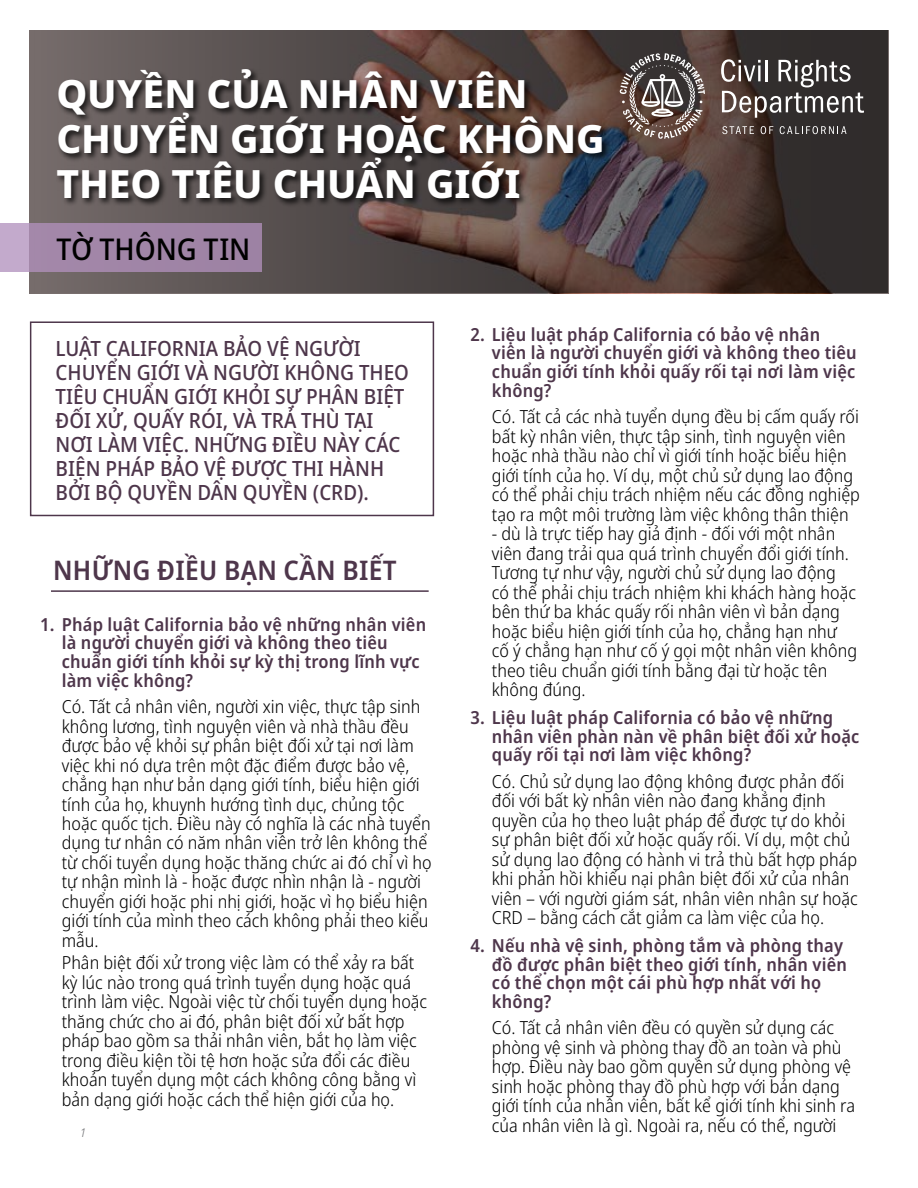
<style>
.page{position:relative;width:918px;height:1188px;background:#fff}
.page>*{position:absolute;margin:0;border:0;box-sizing:border-box;transform-origin:0 0}
.t1{font:800 39px/45px "Noto Sans";color:#fff}
.t2{font:500 semi-condensed 30px "Noto Sans";letter-spacing:-.005em;color:#000}
.t3{font:600 semi-condensed 27px "Noto Sans";letter-spacing:.01em;color:#4e364b}
.t4{font:500 semi-condensed 21px/24px "Noto Sans";color:#4e364b}
.t5{font:300 semi-condensed 18px/19.5px "Noto Sans";color:#000}
.t6{font:600 semi-condensed 18px/18.8px "Noto Sans";letter-spacing:.01em;color:#4e364b}
.t7{font:italic 300 semi-condensed 12px "Noto Sans";color:#696a6d}
</style>
<div class="page">
<svg style="left:30px;top:30px;width:858px;height:263px;background:#4e4341"></svg>
<svg style="left:0;top:223px;width:262px;height:49px;background:#a488aa"></svg>
<div style="left:30px;top:321px;width:404px;height:195px;border:2px solid #4e364b"></div>
<hr style="left:51px;top:590px;width:378px;height:2px;background:#4e364b">
<svg style="left:721px;top:59px;width:143px;height:59px;background:#615b5a"></svg>
<svg style="left:722px;top:126px;width:32px;height:8px"></svg>
<svg style="left:761px;top:126px;width:12px;height:8px"></svg>
<svg style="left:780px;top:126px;width:67px;height:8px"></svg>
<svg style="left:620px;top:53px;width:85px;height:86px;background:#70635f"></svg>
<div style="left:56px;top:68px;width:554px;height:139px;background:#000;opacity:.75"></div>
<h1 class="t1" style="left:56px;top:72px;width:550px">QUYỀN CỦA NHÂN VIÊN<br>CHUYỂN GIỚI HOẶC KHÔNG<br>THEO TIÊU CHUẨN GIỚI</h1>
<p class="t2" style="left:56px;top:228px;width:196px">TỜ THÔNG TIN</p>
<p class="t4" style="left:56px;top:337px;width:355px">LUẬT CALIFORNIA BẢO VỆ NGƯỜI<br>CHUYỂN GIỚI VÀ NGƯỜI KHÔNG THEO<br>TIÊU CHUẨN GIỚI KHỎI SỰ PHÂN BIỆT<br>ĐỐI XỬ, QUẤY RÓI, VÀ TRẢ THÙ TẠI<br>NƠI LÀM VIỆC. NHỮNG ĐIỀU NÀY CÁC<br>BIỆN PHÁP BẢO VỆ ĐƯỢC THI HÀNH<br>BỞI BỘ QUYỀN DÂN QUYỀN (CRD).</p>
<h2 class="t3" style="left:53px;top:551px;width:345px">NHỮNG ĐIỀU BẠN CẦN BIẾT</h2>
<p class="t6" style="left:62px;top:615px;width:366px;text-indent:-22px">1. Pháp luật California bảo vệ những nhân viên là người chuyển giới và không theo tiêu chuẩn giới tính khỏi sự kỳ thị trong lĩnh vực làm việc không?</p>
<p class="t5" style="left:62px;top:697px;width:371px">Có. Tất cả nhân viên, người xin việc, thực tập sinh không lương, tình nguyện viên và nhà thầu đều được bảo vệ khỏi sự phân biệt đối xử tại nơi làm việc khi nó dựa trên một đặc điểm được bảo vệ, chẳng hạn như bản dạng giới tính, biểu hiện giới tính của họ, khuynh hướng tình dục, chủng tộc hoặc quốc tịch. Điều này có nghĩa là các nhà tuyển dụng tư nhân có năm nhân viên trở lên không thể từ chối tuyển dụng hoặc thăng chức ai đó chỉ vì họ tự nhận mình là - hoặc được nhìn nhận là - người chuyển giới hoặc phi nhị giới, hoặc vì họ biểu hiện giới tính của mình theo cách không phải theo kiểu mẫu.</p>
<p class="t5" style="left:62px;top:954px;width:367px">Phân biệt đối xử trong việc làm có thể xảy ra bất kỳ lúc nào trong quá trình tuyển dụng hoặc quá trình làm việc. Ngoài việc từ chối tuyển dụng hoặc thăng chức cho ai đó, phân biệt đối xử bất hợp pháp bao gồm sa thải nhân viên, bắt họ làm việc trong điều kiện tồi tệ hơn hoặc sửa đổi các điều khoản tuyển dụng một cách không công bằng vì bản dạng giới hoặc cách thể hiện giới của họ.</p>
<p class="t7" style="left:80px;top:1125px;width:7px">1</p>
<p class="t6" style="left:492px;top:325px;width:366px;text-indent:-22px">2. Liệu luật pháp California có bảo vệ nhân viên là người chuyển giới và không theo tiêu chuẩn giới tính khỏi quấy rối tại nơi làm việc không?</p>
<p class="t5" style="left:492px;top:407px;width:370px">Có. Tất cả các nhà tuyển dụng đều bị cấm quấy rối bất kỳ nhân viên, thực tập sinh, tình nguyện viên hoặc nhà thầu nào chỉ vì giới tính hoặc biểu hiện giới tính của họ. Ví dụ, một chủ sử dụng lao động có thể phải chịu trách nhiệm nếu các đồng nghiệp tạo ra một môi trường làm việc không thân thiện</p>
<p class="t5" style="left:492px;top:524px;width:367px">- dù là trực tiếp hay giả định - đối với một nhân viên đang trải qua quá trình chuyển đổi giới tính.<br>Tương tự như vậy, người chủ sử dụng lao động có thể phải chịu trách nhiệm khi khách hàng hoặc bên thứ ba khác quấy rối nhân viên vì bản dạng hoặc biểu hiện giới tính của họ, chẳng hạn như cố ý chẳng hạn như cố ý gọi một nhân viên không theo tiêu chuẩn giới tính bằng đại từ hoặc tên không đúng.</p>
<p class="t6" style="left:492px;top:708px;width:369px;text-indent:-22px">3. Liệu luật pháp California có bảo vệ những nhân viên phàn nàn về phân biệt đối xử hoặc quấy rối tại nơi làm việc không?</p>
<p class="t5" style="left:492px;top:772px;width:367px">Có. Chủ sử dụng lao động không được phản đối đối với bất kỳ nhân viên nào đang khẳng định quyền của họ theo luật pháp để được tự do khỏi sự phân biệt đối xử hoặc quấy rối. Ví dụ, một chủ sử dụng lao động có hành vi trả thù bất hợp pháp khi phản hồi khiếu nại phân biệt đối xử của nhân viên – với người giám sát, nhân viên nhân sự hoặc CRD – bằng cách cắt giảm ca làm việc của họ.</p>
<p class="t6" style="left:492px;top:936px;width:357px;text-indent:-22px">4. Nếu nhà vệ sinh, phòng tắm và phòng thay đồ được phân biệt theo giới tính, nhân viên có thể chọn một cái phù hợp nhất với họ không?</p>
<p class="t5" style="left:492px;top:1019px;width:365px">Có. Tất cả nhân viên đều có quyền sử dụng các phòng vệ sinh và phòng thay đồ an toàn và phù hợp. Điều này bao gồm quyền sử dụng phòng vệ sinh hoặc phòng thay đồ phù hợp với bản dạng giới tính của nhân viên, bất kể giới tính khi sinh ra của nhân viên là gì. Ngoài ra, nếu có thể, người</p>
</div>
